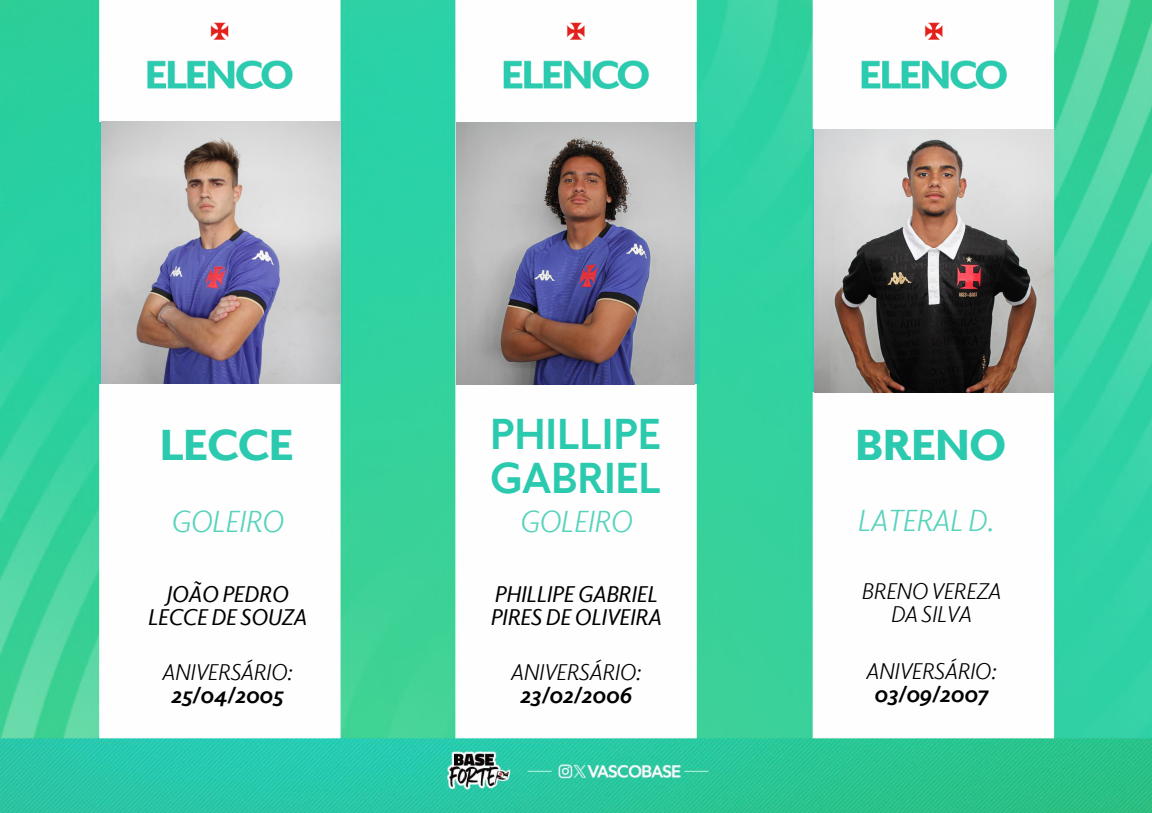
<style>
.page{position:relative;width:1152px;height:813px;background:#fff}
.page>*{position:absolute;margin:0;border:0;box-sizing:border-box;transform-origin:0 0}
.t1{font:700 43.88px/44.4px "Elido";letter-spacing:-.02em;color:#2bcaaf}
.t2{font:900 43.88px "Elido";letter-spacing:-.02em;color:#2bcaaf}
.t3{font:italic 30.75px "Elido";letter-spacing:-.02em;color:#57d3bc}
.t4{font:italic 22.95px/23.1px "Elido";letter-spacing:-.02em;color:#000;text-align:center}
.t5{font:italic 22.95px/23.1px "Elido";letter-spacing:-.02em;color:#000;text-align:center}
.t6{font:italic 700 22.95px "Elido";letter-spacing:-.02em;color:#000}
</style>
<div class="page">
<img style="left:0;top:0;width:1152px;height:501px">
<img style="left:695px;top:122px;width:5px;height:262px">
<img style="left:147px;top:18px;width:860px;height:71px">
<img style="left:0;top:501px;width:1152px;height:311px">
<img style="left:102px;top:121px;width:239px;height:263px">
<img style="left:456px;top:122px;width:239px;height:262px">
<img style="left:815px;top:129px;width:239px;height:263px">
<h1 class="t2" style="left:160px;top:414px;width:136px">LECCE</h1>
<h1 class="t1" style="left:490px;top:409px;width:173px">PHILLIPE<br>GABRIEL</h1>
<h1 class="t2" style="left:855px;top:414px;width:153px">BRENO</h1>
<h2 class="t3" style="left:171px;top:501px;width:114px">GOLEIRO</h2>
<h2 class="t3" style="left:519px;top:501px;width:114px">GOLEIRO</h2>
<h2 class="t3" style="left:857px;top:500px;width:139px">LATERAL D.</h2>
<p class="t5" style="left:147px;top:581px;width:161px">JOÃO PEDRO<br>LECCE DE SOUZA</p>
<p class="t4" style="left:162px;top:659px;width:132px">ANIVERSÁRIO:</p>
<p class="t6" style="left:170px;top:679px;width:114px">25/04/2005</p>
<p class="t5" style="left:490px;top:581px;width:173px;text-align:left">PHILLIPE GABRIEL<br>PIRES DE OLIVEIRA</p>
<p class="t4" style="left:510px;top:659px;width:132px">ANIVERSÁRIO:</p>
<p class="t6" style="left:520px;top:679px;width:113px">23/02/2006</p>
<p class="t4" style="left:861px;top:578px;width:141px">BRENO VEREZA<br>DA SILVA</p>
<p class="t4" style="left:865px;top:658px;width:132px">ANIVERSÁRIO:</p>
<p class="t6" style="left:873px;top:678px;width:116px">03/09/2007</p>
</div>
